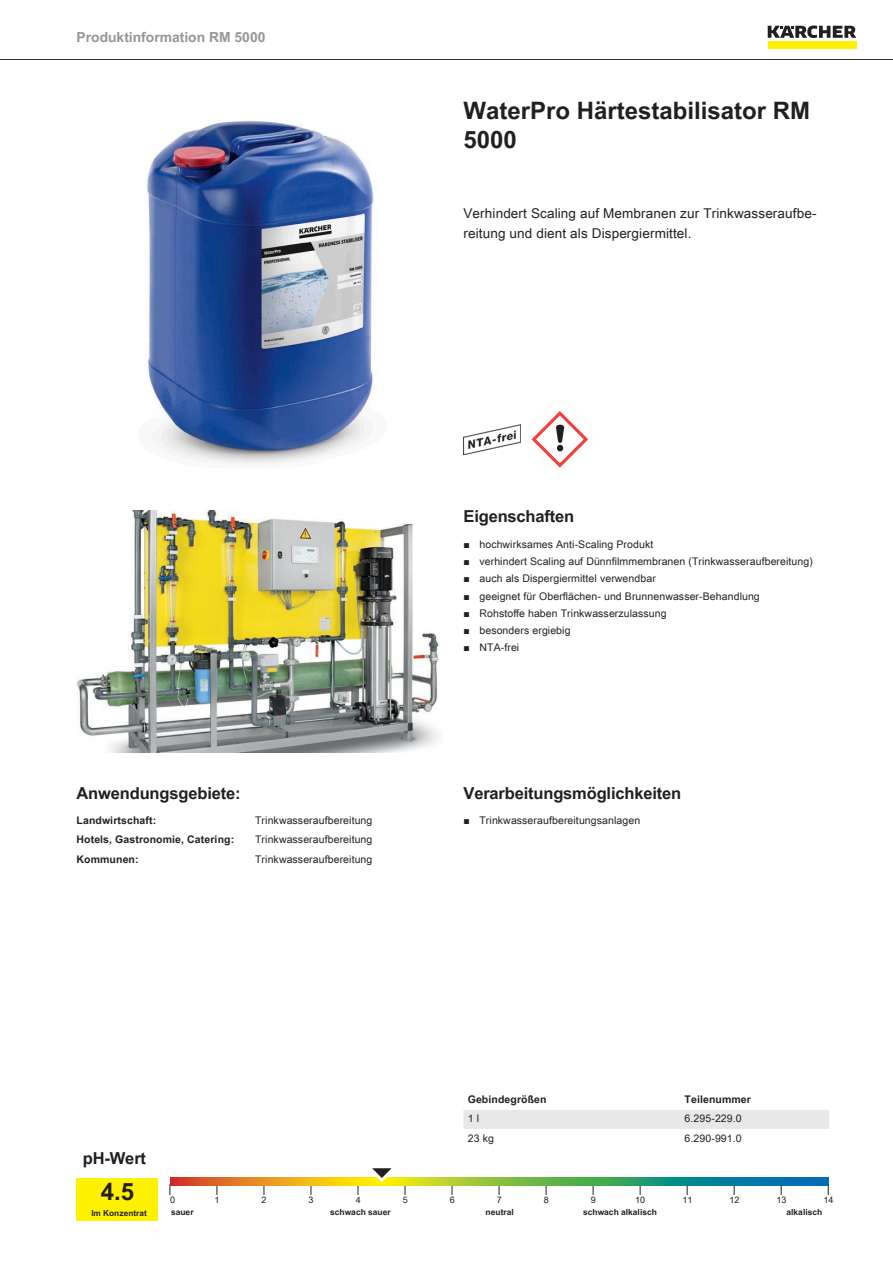
<style>
.page{position:relative;width:893px;height:1263px;background:#fff}
.page>*{position:absolute;margin:0;border:0;box-sizing:border-box;transform-origin:0 0}
.t1{font:700 24px/28.8px "Arial Unicode MS";color:#231f20}
.t2{font:700 16.5px "Arial Unicode MS";letter-spacing:-.01em;color:#231f20}
.t3{font:700 13.8px "Arial Unicode MS";color:#949698}
.t4{font:13.5px/19.5px "Arial Unicode MS";letter-spacing:.01em;color:#231f20}
.t5{font:10.5px "Arial Unicode MS";letter-spacing:.01em;color:#231f20}
.t6{font:700 10.5px "Arial Unicode MS";letter-spacing:.01em;color:#231f20}
.t7{font:9px "Arial Unicode MS";color:#231f20}
.t8{font:700 8.4px "Arial Unicode MS";color:#231f20}
.t9{font:700 8.25px "Arial Unicode MS";color:#231f20}
.s1{font-family:"Arial"}
</style>
<div class="page">
<hr style="left:0;top:59px;width:893px;height:1px;background:#231f20">
<div style="left:768px;top:42px;width:88px;height:7px;background:#fff200"></div>
<svg style="left:768px;top:26px;width:88px;height:12px"></svg>
<img style="left:146px;top:120px;width:229px;height:344px">
<img style="left:463px;top:424px;width:57px;height:30px">
<svg style="left:531px;top:411px;width:57px;height:57px"></svg>
<img style="left:77px;top:510px;width:362px;height:243px">
<div style="left:77px;top:1178px;width:81px;height:42px;background:#fff200"></div>
<svg style="left:170px;top:1178px;width:658px;height:8px;background:#799c51"></svg>
<svg style="left:358px;top:1168px;width:48px;height:27px"></svg>
<div style="left:463px;top:1110px;width:366px;height:19px;background:#e7e8e8"></div>
<h3 class="t3" style="left:77px;top:27px;width:190px">Produktinformation RM 5000</h3>
<h1 class="t1" style="left:463px;top:97px;width:348px">WaterPro Härtestabilisator RM<br>5000</h1>
<p class="t4" style="left:463px;top:203px;width:355px">Verhindert Scaling auf Membranen zur Trinkwasseraufbe&shy;reitung und dient als Dispergiermittel.</p>
<h2 class="t2" style="left:77px;top:780px;width:166px">Anwendungsgebiete:</h2>
<p class="t6" style="left:77px;top:812px;width:81px">Landwirtschaft:</p>
<p class="t5" style="left:255px;top:812px;width:119px">Trinkwasseraufbereitung</p>
<p class="t6" style="left:77px;top:832px;width:159px">Hotels, Gastronomie, Catering:</p>
<p class="t5" style="left:255px;top:832px;width:119px">Trinkwasseraufbereitung</p>
<p class="t6" style="left:77px;top:851px;width:64px">Kommunen:</p>
<p class="t5" style="left:255px;top:851px;width:119px">Trinkwasseraufbereitung</p>
<h2 class="t2" style="left:463px;top:504px;width:112px">Eigenschaften</h2>
<p class="t5" style="left:463px;top:536px;width:191px"><span class="s1">■</span> hochwirksames Anti-Scaling Produkt</p>
<p class="t5" style="left:463px;top:554px;width:351px"><span class="s1">■</span> verhindert Scaling auf Dünnfilmmembranen (Trinkwasseraufbereitung)</p>
<p class="t5" style="left:463px;top:571px;width:194px"><span class="s1">■</span> auch als Dispergiermittel verwendbar</p>
<p class="t5" style="left:463px;top:588px;width:298px"><span class="s1">■</span> geeignet für Oberflächen- und Brunnenwasser-Behandlung</p>
<p class="t5" style="left:463px;top:605px;width:205px"><span class="s1">■</span> Rohstoffe haben Trinkwasserzulassung</p>
<p class="t5" style="left:463px;top:623px;width:109px"><span class="s1">■</span> besonders ergiebig</p>
<p class="t5" style="left:463px;top:640px;width:57px"><span class="s1">■</span> NTA-frei</p>
<h2 class="t2" style="left:463px;top:780px;width:219px">Verarbeitungsmöglichkeiten</h2>
<p class="t5" style="left:463px;top:813px;width:178px"><span class="s1">■</span> Trinkwasseraufbereitungsanlagen</p>
<p class="t6" style="left:468px;top:1092px;width:80px">Gebindegrößen</p>
<p class="t6" style="left:685px;top:1092px;width:68px">Teilenummer</p>
<p class="t5" style="left:468px;top:1111px;width:13px">1 l</p>
<p class="t5" style="left:685px;top:1111px;width:59px">6.295-229.0</p>
<p class="t5" style="left:468px;top:1130px;width:28px">23 kg</p>
<p class="t5" style="left:685px;top:1130px;width:59px">6.290-991.0</p>
<h2 class="t2" style="left:83px;top:1146px;width:65px">pH-Wert</h2>
<h1 class="t1" style="left:101px;top:1178px;width:35px">4.5</h1>
<p class="t7" style="left:170px;top:1193px;width:7px">0</p>
<p class="t7" style="left:215px;top:1193px;width:7px">1</p>
<p class="t7" style="left:262px;top:1193px;width:7px">2</p>
<p class="t7" style="left:309px;top:1193px;width:7px">3</p>
<p class="t7" style="left:356px;top:1193px;width:7px">4</p>
<p class="t7" style="left:403px;top:1193px;width:7px">5</p>
<p class="t7" style="left:450px;top:1193px;width:7px">6</p>
<p class="t7" style="left:497px;top:1193px;width:7px">7</p>
<p class="t7" style="left:544px;top:1193px;width:7px">8</p>
<p class="t7" style="left:591px;top:1193px;width:7px">9</p>
<p class="t7" style="left:635px;top:1193px;width:12px">10</p>
<p class="t7" style="left:682px;top:1193px;width:12px">11</p>
<p class="t7" style="left:729px;top:1193px;width:12px">12</p>
<p class="t7" style="left:776px;top:1193px;width:12px">13</p>
<p class="t7" style="left:823px;top:1193px;width:12px">14</p>
<p class="t9" style="left:91px;top:1207px;width:57px">Im Konzentrat</p>
<p class="t8" style="left:171px;top:1206px;width:24px">sauer</p>
<p class="t8" style="left:330px;top:1206px;width:62px">schwach sauer</p>
<p class="t8" style="left:486px;top:1206px;width:30px">neutral</p>
<p class="t8" style="left:583px;top:1206px;width:75px">schwach alkalisch</p>
<p class="t8" style="left:786px;top:1206px;width:37px">alkalisch</p>
</div>
